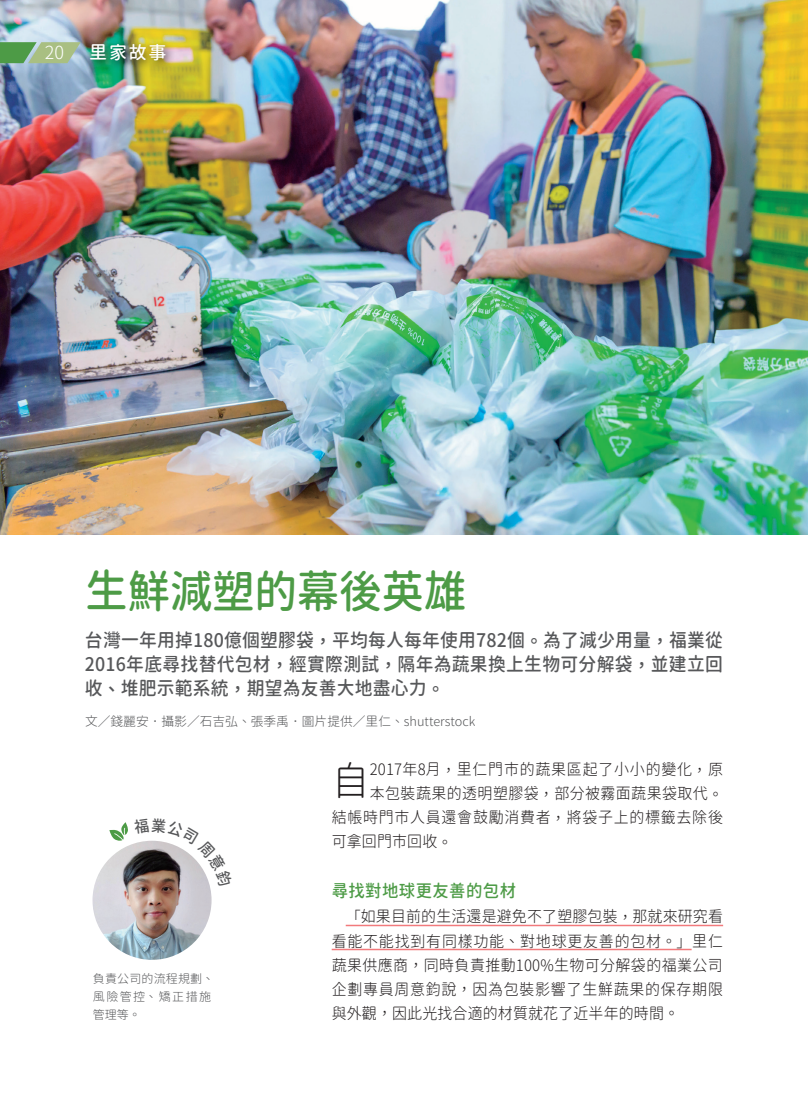
<style>
.page{position:relative;width:808px;height:1106px;background:#fff}
.page>*{position:absolute;margin:0;border:0;box-sizing:border-box;transform-origin:0 0}
.t1{font:500 45px "Gen Jyuu Gothic";letter-spacing:-.01em;color:#4d9b46;scale:.95 1}
.t2{font:300 39.75px "Gen Jyuu Gothic";color:#231f20;scale:.95 1}
.t3{font:500 18.75px/24px "Gen Jyuu Gothic";letter-spacing:.015em;color:#57585a;text-align:justify;scale:.95 1}
.t4{font:500 18px "Gen Jyuu Gothic";color:#fff}
.t5{font:300 18px "Gen Jyuu Gothic";color:#fff}
.t6{font:500 17.25px "Gen Jyuu Gothic";letter-spacing:.025em;color:#4d9b46;scale:.95 1}
.t7{font:300 15.75px/24px "Gen Jyuu Gothic";letter-spacing:.05em;color:#231f20;text-align:justify;scale:.95 1}
.t8{font:300 15.75px "Gen Jyuu Gothic";letter-spacing:.03em;color:#231f20;scale:.95 1}
.t9{font:300 15.75px "Gen Jyuu Gothic";letter-spacing:.01em;color:#231f20;scale:.95 1}
.t10{font:300 12.75px "Gen Jyuu Gothic";color:#57585a}
.t11{font:300 12px/18px "Gen Jyuu Gothic";letter-spacing:.015em;color:#57585a}
.s1{font-family:"Source Han Sans TC"}
</style>
<div class="page">
<img style="left:92px;top:840px;width:120px;height:119px;border-radius:60px">
<img style="left:0;top:0;width:808px;height:535px">
<hr style="left:346px;top:924px;width:377px;height:2px;background:#f27a7c">
<hr style="left:332px;top:948px;width:360px;height:2px;background:#f27a7c">
<svg style="left:0;top:42px;width:81px;height:21px;background:#88b37a"></svg>
<div style="left:86px;top:40px;width:90px;height:32px;background:#231f20;opacity:.75"></div>
<svg style="left:109px;top:822px;width:101px;height:64px"></svg>
<p class="t5" style="left:45px;top:40px;width:21px">20</p>
<p class="t4" style="left:89px;top:40px;width:79px">里家故事</p>
<h1 class="t1" style="left:85px;top:558px;width:403px">生鮮減塑的幕後英雄</h1>
<p class="t3" style="left:85px;top:628px;width:673px">台灣一年用掉180億個塑膠袋<span class="s1">，</span>平均每人每年使用782個<span class="s1">。</span>為了減少用量<span class="s1">，</span>福業從2016年底尋找替代包材<span class="s1">，</span>經實際測試<span class="s1">，</span>隔年為蔬果換上生物可分解袋<span class="s1">，</span>並建立回收<span class="s1">、</span>堆肥示範系統<span class="s1">，</span>期望為友善大地盡心力<span class="s1">。</span></p>
<p class="t10" style="left:85px;top:712px;width:392px">文<span class="s1">／</span>錢麗安<span class="s1">．</span>攝影<span class="s1">／</span>石吉弘<span class="s1">、</span>張季禹<span class="s1">．</span>圖片提供<span class="s1">／</span>里仁<span class="s1">、</span>shutterstock</p>
<p class="t11" style="left:93px;top:969px;width:123px">負責公司的流程規劃<span class="s1">、</span>風險管控<span class="s1">、</span>矯正措施管理等<span class="s1">。</span></p>
<h2 class="t2" style="left:332px;top:752px;width:41px">自</h2>
<p class="t7" style="left:370px;top:757px;width:373px">2017年8月<span class="s1">，</span>里仁門市的蔬果區起了小小的變化<span class="s1">，</span>原</p>
<p class="t8" style="left:370px;top:782px;width:373px">本包裝蔬果的透明塑膠袋<span class="s1">，</span>部分被霧面蔬果袋取代<span class="s1">。</span></p>
<p class="t7" style="left:332px;top:805px;width:413px">結帳時門市人員還會鼓勵消費者<span class="s1">，</span>將袋子上的標籤去除後</p>
<p class="t9" style="left:332px;top:830px;width:129px">可拿回門市回收<span class="s1">。</span></p>
<p class="t6" style="left:332px;top:878px;width:196px">尋找對地球更友善的包材</p>
<p class="t7" style="left:332px;top:904px;width:413px;text-indent:14px"><span class="s1">「</span>如果目前的生活還是避免不了塑膠包裝<span class="s1">，</span>那就來研究看看能不能找到有同樣功能<span class="s1">、</span>對地球更友善的包材<span class="s1">。」</span>里仁蔬果供應商<span class="s1">，</span>同時負責推動100%生物可分解袋的福業公司企劃專員周意鈞說<span class="s1">，</span>因為包裝影響了生鮮蔬果的保存期限與外觀<span class="s1">，</span>因此光找合適的材質就花了近半年的時間<span class="s1">。</span></p>
</div>
